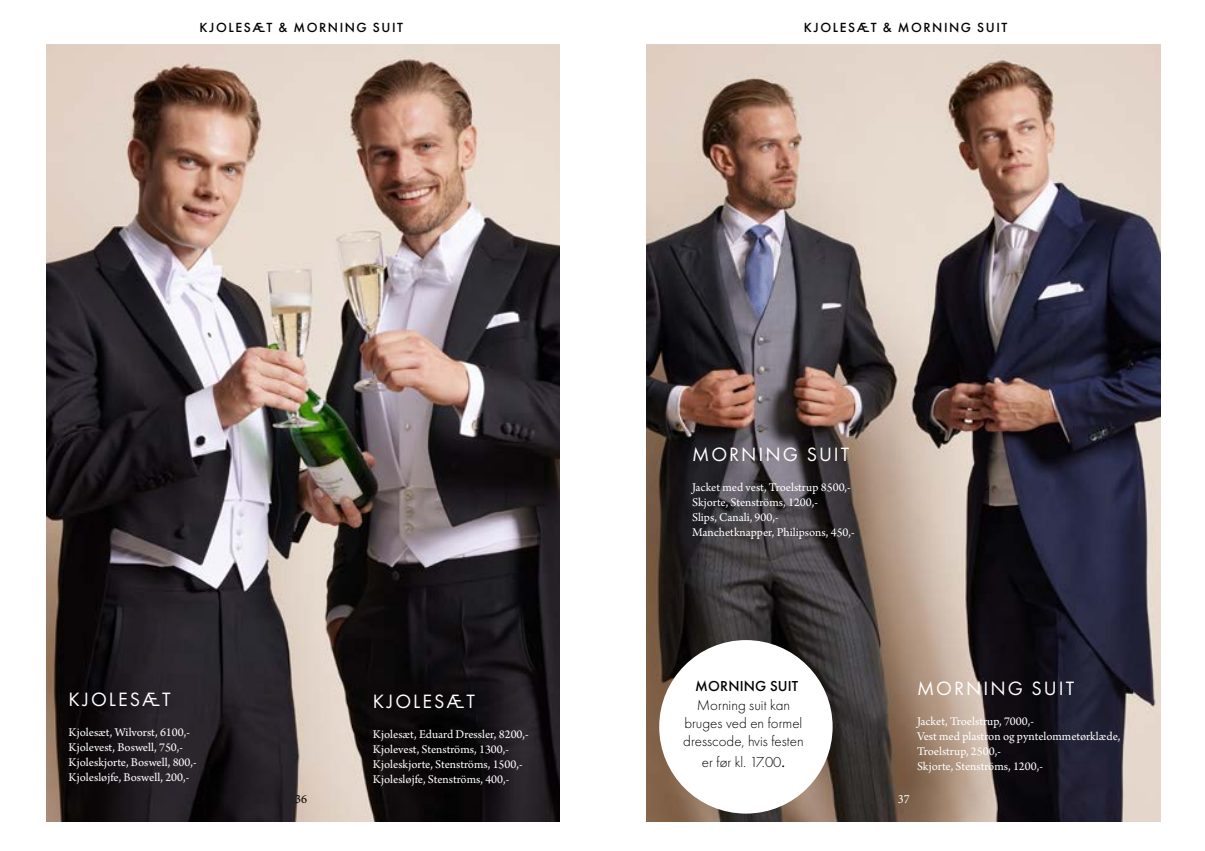
<style>
.page{position:relative;width:1205px;height:851px;background:#fff}
.page>*{position:absolute;margin:0;border:0;box-sizing:border-box;transform-origin:0 0}
.t1{font:20px "Futura PT";letter-spacing:.1em;color:#fff}
.t2{font:300 15px/18px "Futura PT";color:#000;text-align:center}
.t3{font:500 15px "Futura PT";letter-spacing:.01em;color:#000}
.t4{font:500 13.75px "Futura PT";letter-spacing:.11em;color:#000}
.t5{font:12.5px/15px "Arno Pro";color:#fff}
.t6{font:12.5px "Minion Pro";color:#000}
.t7{font:12.5px "Minion Pro";color:#fff}
.s1{font-weight:500}
</style>
<div class="page">
<img style="left:647px;top:44px;width:513px;height:777px">
<img style="left:46px;top:44px;width:514px;height:777px">
<div style="left:659px;top:640px;width:173px;height:173px;background:#fff;border-radius:50%"></div>
<p class="t4" style="left:199px;top:19px;width:205px">KJOLESÆT &amp; MORNING SUIT</p>
<p class="t4" style="left:804px;top:19px;width:205px">KJOLESÆT &amp; MORNING SUIT</p>
<h1 class="t1" style="left:69px;top:686px;width:104px">KJOLESÆT</h1>
<p class="t5" style="left:69px;top:724px;width:130px">Kjolesæt, Wilvorst, 6100,-<br>Kjolevest, Boswell, 750,-<br>Kjoleskjorte, Boswell, 800,-<br>Kjolesløjfe, Boswell, 200,-</p>
<h1 class="t1" style="left:373px;top:689px;width:104px">KJOLESÆT</h1>
<p class="t5" style="left:373px;top:727px;width:157px">Kjolesæt, Eduard Dressler, 8200,- Kjolevest, Stenströms, 1300,- Kjoleskjorte, Stenströms, 1500,- Kjolesløjfe, Stenströms, 400,-</p>
<h1 class="t1" style="left:692px;top:442px;width:159px">MORNING SUIT</h1>
<p class="t5" style="left:692px;top:480px;width:164px">Jacket med vest, Troelstrup 8500,-<br>Skjorte, Stenströms, 1200,-<br>Slips, Canali, 900,-<br>Manchetknapper, Philipsons, 450,-</p>
<p class="t3" style="left:695px;top:676px;width:105px">MORNING SUIT</p>
<p class="t2" style="left:683px;top:696px;width:122px">Morning suit kan bruges ved en formel dresscode, hvis festen</p>
<p class="t2" style="left:702px;top:753px;width:85px">er før kl. 17.00<span class="s1">.</span></p>
<h1 class="t1" style="left:917px;top:676px;width:159px">MORNING SUIT</h1>
<p class="t5" style="left:917px;top:714px;width:205px">Jacket, Troelstrup, 7000,-<br>Vest med plastron og pyntelommetørklæde,<br>Troelstrup, 2500,-<br>Skjorte, Stenströms, 1200,-</p>
<p class="t6" style="left:295px;top:790px;width:14px">36</p>
<p class="t7" style="left:898px;top:790px;width:13px">37</p>
</div>
